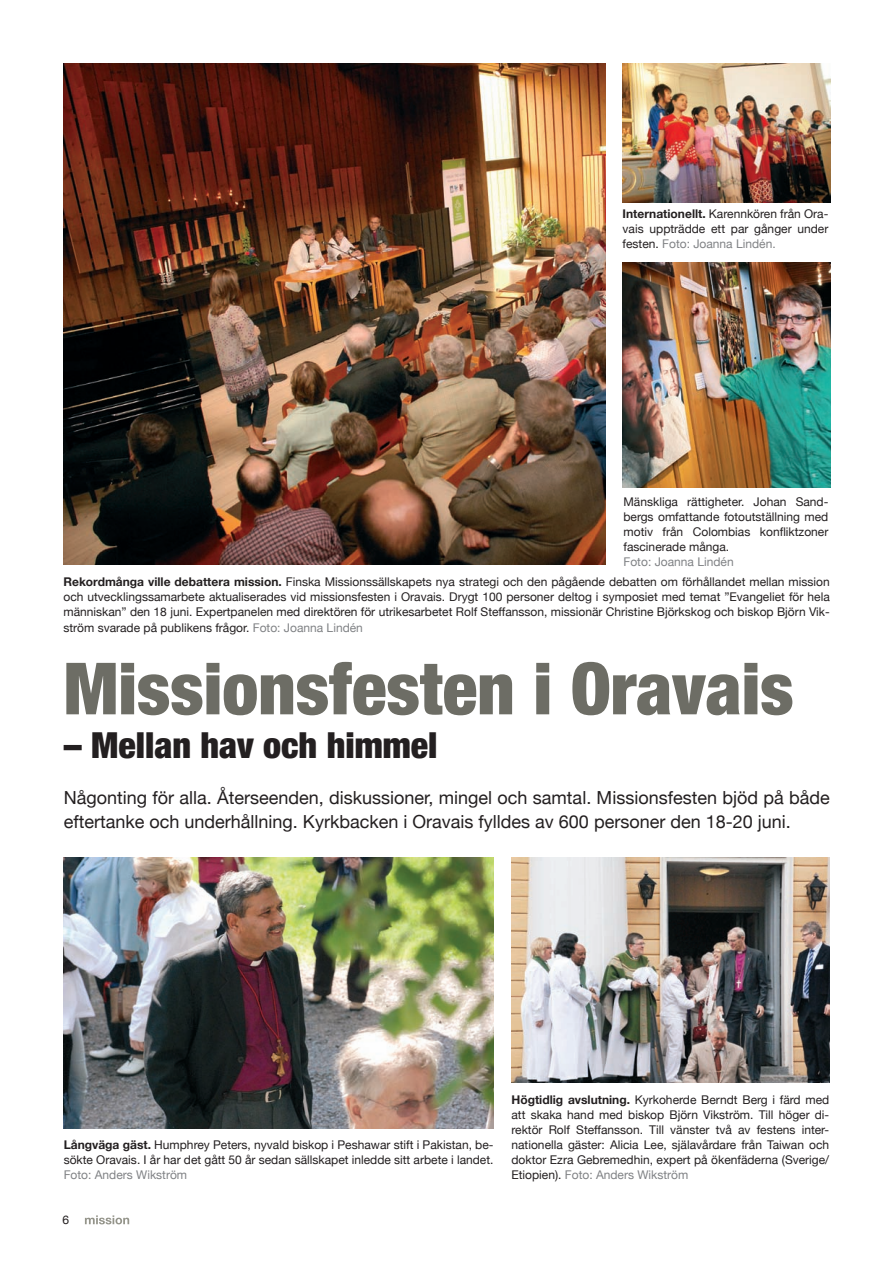
<style>
.page{position:relative;width:893px;height:1263px;background:#fff}
.page>*{position:absolute;margin:0;border:0;box-sizing:border-box;transform-origin:0 0}
.t1{font:900 condensed 72px "Helvetica Neue LT Std";color:#6d6d65}
.t2{font:900 condensed 36px "Helvetica Neue LT Std";color:#231f20}
.t3{font:18px/24px "Helvetica Neue";color:#231f20}
.t4{font:12px/15px "Helvetica Neue";color:#231f20;text-align:justify}
.t5{font:12px "Helvetica Neue";color:#808285}
.s1{font-weight:700}
.s2{color:#808285}
</style>
<div class="page">
<svg style="left:85px;top:1215px;width:44px;height:8px"></svg>
<img style="left:64px;top:63px;width:541px;height:501px">
<img style="left:64px;top:857px;width:429px;height:270px">
<img style="left:511px;top:857px;width:317px;height:225px">
<img style="left:622px;top:63px;width:208px;height:139px">
<img style="left:622px;top:262px;width:208px;height:225px">
<p class="t4" style="left:622px;top:206px;width:207px"><span class="s1">Internationellt.</span> Karennkören från Ora&shy;vais uppträdde ett par gånger under festen. <span class="s2">Foto: Joanna Lindén.</span></p>
<p class="t4" style="left:623px;top:493px;width:206px">Mänskliga rättigheter. Johan Sand&shy;bergs omfattande fotoutställning med motiv från Colombias konfliktzoner fascinerade många.</p>
<p class="t5" style="left:623px;top:554px;width:112px">Foto: Joanna Lindén</p>
<p class="t4" style="left:63px;top:574px;width:767px"><span class="s1">Rekordmånga ville debattera mission.</span> Finska Missionssällskapets nya strategi och den pågående debatten om förhållandet mellan mission och utvecklingssamarbete aktualiserades vid missionsfesten i Oravais. Drygt 100 personer deltog i symposiet med temat ”Evangeliet för hela människan” den 18 juni. Expertpanelen med direktören för utrikesarbetet Rolf Steffansson, missionär Christine Björkskog och biskop Björn Vik&shy;ström svarade på publikens frågor. <span class="s2">Foto: Joanna Lindén</span></p>
<h1 class="t1" style="left:64px;top:662px;width:731px">Missionsfesten i Oravais</h1>
<h2 class="t2" style="left:64px;top:731px;width:375px">– Mellan hav och himmel</h2>
<h3 class="t3" style="left:64px;top:785px;width:767px">Någonting för alla. Återseenden, diskussioner, mingel och samtal. Missionsfesten bjöd på både eftertanke och underhållning. Kyrkbacken i Oravais fylldes av 600 personer den 18-20 juni.</h3>
<p class="t4" style="left:64px;top:1136px;width:431px"><span class="s1">Långväga gäst.</span> Humphrey Peters, nyvald biskop i Peshawar stift i Pakistan, be&shy;sökte Oravais. I år har det gått 50 år sedan sällskapet inledde sitt arbete i landet.</p>
<p class="t5" style="left:64px;top:1166px;width:125px">Foto: Anders Wikström</p>
<p class="t4" style="left:62px;top:1211px;width:8px">6</p>
<p class="t4" style="left:511px;top:1091px;width:319px"><span class="s1">Högtidlig avslutning.</span> Kyrkoherde Berndt Berg i färd med att skaka hand med biskop Björn Vikström. Till höger di&shy;rektör Rolf Steffansson. Till vänster två av festens inter&shy;nationella gäster: Alicia Lee, själavårdare från Taiwan och doktor Ezra Gebremedhin, expert på ökenfäderna (Sverige/ Etiopien). <span class="s2">Foto: Anders Wikström</span></p>
</div>
